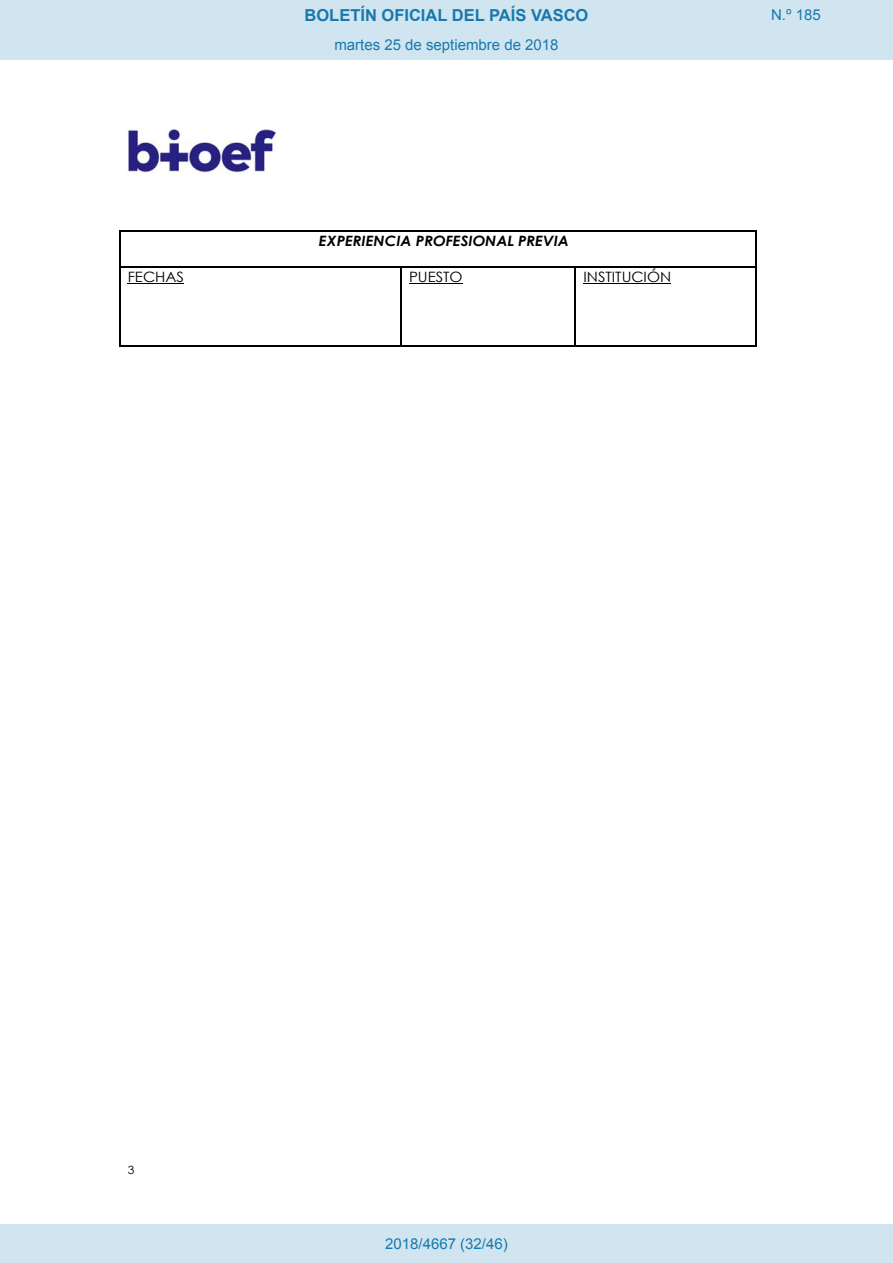
<style>
.page{position:relative;width:893px;height:1263px;background:#fff}
.page>*{position:absolute;margin:0;border:0;box-sizing:border-box;transform-origin:0 0}
.t1{font:700 16.5px "Arial";color:#1879ad}
.Paginacion_Centro{font:15px "Arial";color:#1879ad}
.t2{font:italic 700 14.25px "Century Gothic";color:#000;scale:1.05 1}
.t3{font:14.25px "Century Gothic";color:#000;scale:1.05 1}
.t4{font:11.4px "Century Gothic";color:#000;scale:1.05 1}
</style>
<div class="page">
<img style="left:128px;top:130px;width:149px;height:44px">
<hr style="left:119px;top:230px;width:636px;height:2px;background:#000">
<hr style="left:119px;top:232px;width:1px;height:34px;background:#000">
<hr style="left:755px;top:232px;width:2px;height:34px;background:#000">
<hr style="left:128px;top:283px;width:56px;height:1px;background:#000">
<hr style="left:409px;top:283px;width:54px;height:1px;background:#000">
<hr style="left:583px;top:283px;width:88px;height:1px;background:#000">
<hr style="left:120px;top:266px;width:280px;height:1px;background:#000">
<hr style="left:402px;top:266px;width:173px;height:1px;background:#000">
<hr style="left:576px;top:266px;width:179px;height:1px;background:#000">
<hr style="left:119px;top:267px;width:1px;height:80px;background:#000">
<hr style="left:119px;top:345px;width:281px;height:2px;background:#000">
<hr style="left:400px;top:267px;width:2px;height:80px;background:#000">
<hr style="left:402px;top:345px;width:173px;height:2px;background:#000">
<hr style="left:575px;top:267px;width:1px;height:80px;background:#000">
<hr style="left:576px;top:345px;width:179px;height:2px;background:#000">
<hr style="left:755px;top:267px;width:2px;height:80px;background:#000">
<div style="left:0;top:0;width:893px;height:60px;background:#d0e5f0"></div>
<div style="left:0;top:1225px;width:893px;height:38px;background:#d0e5f0"></div>
<p class="t1" style="left:305px;top:4px;width:285px">BOLETÍN OFICIAL DEL PAÍS VASCO</p>
<p class="Paginacion_Centro" style="left:771px;top:5px;width:51px">N.º 185</p>
<p class="Paginacion_Centro" style="left:334px;top:35px;width:226px">martes 25 de septiembre de 2018</p>
<p class="t2" style="left:319px;top:230px;width:240px">EXPERIENCIA PROFESIONAL PREVIA</p>
<p class="t3" style="left:128px;top:266px;width:55px">FECHAS</p>
<p class="t3" style="left:409px;top:266px;width:53px">PUESTO</p>
<p class="t3" style="left:583px;top:266px;width:85px">INSTITUCIÓN</p>
<p class="t4" style="left:128px;top:1161px;width:8px">3</p>
<p class="Paginacion_Centro" style="left:385px;top:1234px;width:124px">2018/4667 (32/46)</p>
</div>
